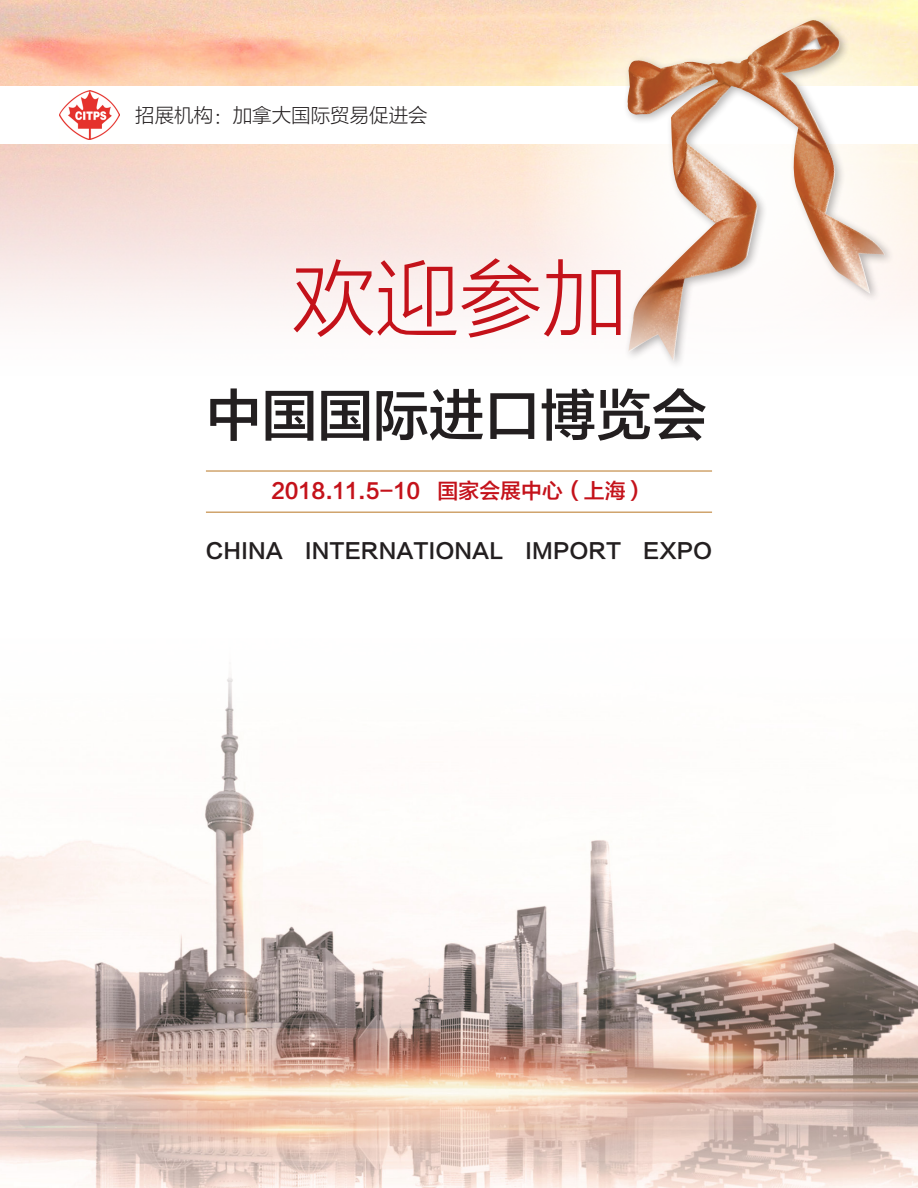
<style>
.page{position:relative;width:918px;height:1188px;background:#fff}
.page>*{position:absolute;margin:0;border:0;box-sizing:border-box;transform-origin:0 0}
.t1{font:83.55px "FZLTXHK GBK1 0";color:#c4121a}
.t2{font:55.65px "FZLTZHK GBK1 0";color:#231f20}
.t3{font:20.85px "FZLTZHK GBK1 0";color:#231f20}
.t4{font:20.85px "FZLTZHK GBK1 0";color:#c4121a}
.t5{font:19.5px "FZLTXHK GBK1 0";color:#231f20}
</style>
<div class="page">
<img style="left:0;top:677px;width:918px;height:511px">
<img style="left:59px;top:90px;width:61px;height:49px">
<svg style="left:521px;top:0;width:397px;height:349px"></svg>
<div style="left:623px;top:15px;width:273px;height:356px;background:#231f20;opacity:.33"></div>
<img style="left:626px;top:20px;width:259px;height:342px">
<hr style="left:206px;top:470px;width:506px;height:2px;background:#d0a46d">
<hr style="left:206px;top:511px;width:506px;height:2px;background:#d0a46d">
<p class="t5" style="left:135px;top:104px;width:294px">招展机构：加拿大国际贸易促进会</p>
<p class="t1" style="left:292px;top:253px;width:336px">欢迎参加</p>
<p class="t2" style="left:206px;top:385px;width:503px">中国国际进口博览会</p>
<p class="t4" style="left:271px;top:479px;width:377px">2018.11.5-10 国家会展中心（上海）</p>
<p class="t3" style="left:206px;top:539px;width:508px">CHINA INTERNATIONAL IMPORT EXPO</p>
</div>
